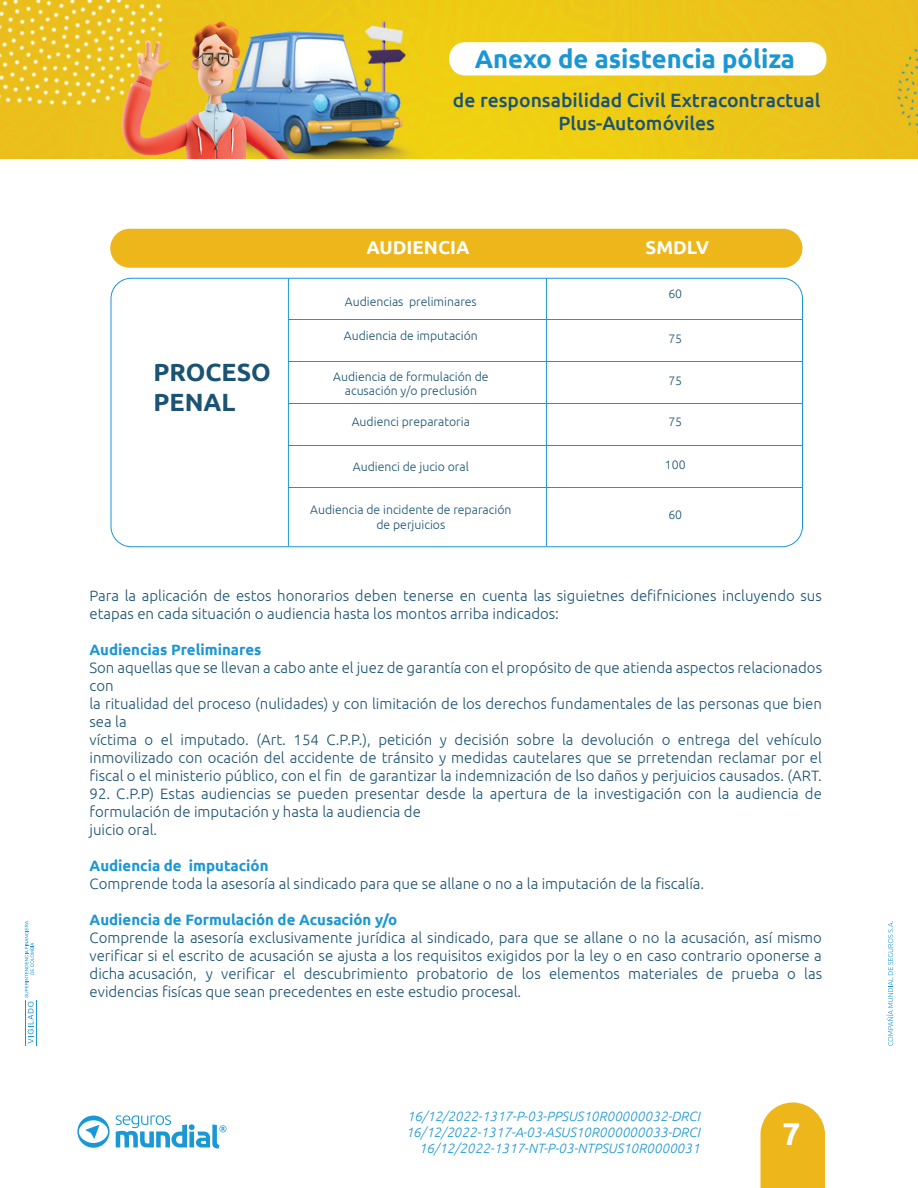
<style>
.page{position:relative;width:918px;height:1188px;background:#fff}
.page>*{position:absolute;margin:0;border:0;box-sizing:border-box;transform-origin:0 0}
.t1{font:700 31.5px "Ubuntu";color:#fff}
.t2{font:700 25.5px "Ubuntu";color:#1b96d4}
.t3{font:700 24.9px/29.8px "Ubuntu";color:#1b5372}
.t4{font:500 19.35px/23.2px "Ubuntu";color:#1b5372;text-align:center}
.t5{font:700 18.75px "Ubuntu";color:#fff}
.t6{font:300 15px/18px "Ubuntu";color:#1b5372}
.t7{font:700 15px "Ubuntu";color:#1b96d4}
.t8{font:italic 300 13.5px/16.2px "Ubuntu";color:#1a98d5;text-align:right}
.t9{font:300 12.3px/14.7px "Ubuntu";color:#1b5372;text-align:center}
</style>
<div class="page">
<div style="left:110px;top:229px;width:692px;height:39px;background:#edb61b;border-radius:20px"></div>
<hr style="left:288px;top:278px;width:1px;height:268px;background:#1b96d4">
<hr style="left:546px;top:278px;width:1px;height:268px;background:#1b96d4">
<hr style="left:288px;top:319px;width:514px;height:1px;background:#1b96d4">
<hr style="left:288px;top:361px;width:514px;height:1px;background:#1b96d4">
<hr style="left:288px;top:403px;width:514px;height:1px;background:#1b96d4">
<hr style="left:288px;top:445px;width:514px;height:1px;background:#1b96d4">
<hr style="left:288px;top:487px;width:514px;height:1px;background:#1b96d4">
<svg style="left:116px;top:1115px;width:111px;height:34px"></svg>
<svg style="left:77px;top:1116px;width:33px;height:32px"></svg>
<svg style="left:760px;top:1102px;width:65px;height:86px;background:#eebc30"></svg>
<img style="left:0;top:0;width:918px;height:159px">
<svg style="left:25px;top:921px;width:9px;height:123px"></svg>
<hr style="left:25px;top:1000px;width:1px;height:46px;background:#1b96d4">
<hr style="left:36px;top:1000px;width:1px;height:46px;background:#1b96d4">
<svg style="left:886px;top:921px;width:7px;height:125px"></svg>
<div style="left:449px;top:42px;width:378px;height:34px;background:#fff;border-radius:16px"></div>
<h2 class="t2" style="left:475px;top:44px;width:322px">Anexo de asistencia póliza</h2>
<p class="t4" style="left:453px;top:88px;width:369px">de responsabilidad Civil Extracontractual<br>Plus-Automóviles</p>
<h3 class="t3" style="left:154px;top:357px;width:119px">PROCESO<br>PENAL</h3>
<p class="t5" style="left:367px;top:236px;width:104px">AUDIENCIA</p>
<p class="t5" style="left:646px;top:236px;width:65px">SMDLV</p>
<p class="t9" style="left:345px;top:294px;width:133px">Audiencias preliminares</p>
<p class="t9" style="left:344px;top:328px;width:136px">Audiencia de imputación</p>
<p class="t9" style="left:333px;top:369px;width:157px">Audiencia de formulación de acusación y/o preclusión</p>
<p class="t9" style="left:352px;top:414px;width:120px">Audienci preparatoria</p>
<p class="t9" style="left:353px;top:459px;width:118px">Audienci de jucio oral</p>
<p class="t9" style="left:310px;top:502px;width:203px">Audiencia de incidente de reparación de perjuicios</p>
<p class="t9" style="left:668px;top:286px;width:15px">60</p>
<p class="t9" style="left:668px;top:331px;width:15px">75</p>
<p class="t9" style="left:668px;top:373px;width:15px">75</p>
<p class="t9" style="left:668px;top:414px;width:15px">75</p>
<p class="t9" style="left:665px;top:457px;width:22px">100</p>
<p class="t9" style="left:668px;top:507px;width:15px">60</p>
<p class="t6" style="left:89px;top:586px;width:734px">Para la aplicación de estos honorarios deben tenerse en cuenta las siguietnes defifniciones incluyendo sus etapas en cada situación o audiencia hasta los montos arriba indicados:</p>
<p class="t7" style="left:89px;top:641px;width:173px">Audiencias Preliminares</p>
<p class="t6" style="left:89px;top:658px;width:734px">Son aquellas que se llevan a cabo ante el juez de garantía con el propósito de que atienda aspectos relacionados con<br>la ritualidad del proceso (nulidades) y con limitación de los derechos fundamentales de las personas que bien sea la<br>víctima o el imputado. (Art. 154 C.P.P.), petición y decisión sobre la devolución o entrega del vehículo inmovilizado con ocación del accidente de tránsito y medidas cautelares que se prretendan reclamar por el fiscal o el ministerio público, con el fin de garantizar la indemnización de lso daños y perjuicios causados. (ART.</p>
<p class="t6" style="left:90px;top:784px;width:734px">92. C.P.P) Estas audiencias se pueden presentar desde la apertura de la investigación con la audiencia de formulación de imputación y hasta la audiencia de<br>juicio oral.</p>
<p class="t7" style="left:90px;top:857px;width:180px">Audiencia de imputación</p>
<p class="t6" style="left:90px;top:874px;width:616px">Comprende toda la asesoría al sindicado para que se allane o no a la imputación de la fiscalía.</p>
<p class="t7" style="left:90px;top:911px;width:309px">Audiencia de Formulación de Acusación y/o</p>
<p class="t6" style="left:90px;top:928px;width:734px;text-align:justify">Comprende la asesoría exclusivamente jurídica al sindicado, para que se allane o no la acusación, así mismo verificar si el escrito de acusación se ajusta a los requisitos exigidos por la ley o en caso contrario oponerse a dicha acusación, y verificar el descubrimiento probatorio de los elementos materiales de prueba o las evidencias fisícas que sean precedentes en este estudio procesal.</p>
<p class="t8" style="left:406px;top:1107px;width:296px">16/12/2022-1317-P-03-PPSUS10R00000032-DRCI<br>16/12/2022-1317-A-03-ASUS10R000000033-DRCI<br>16/12/2022-1317-NT-P-03-NTPSUS10R0000031</p>
<h1 class="t1" style="left:782px;top:1115px;width:19px">7</h1>
</div>
